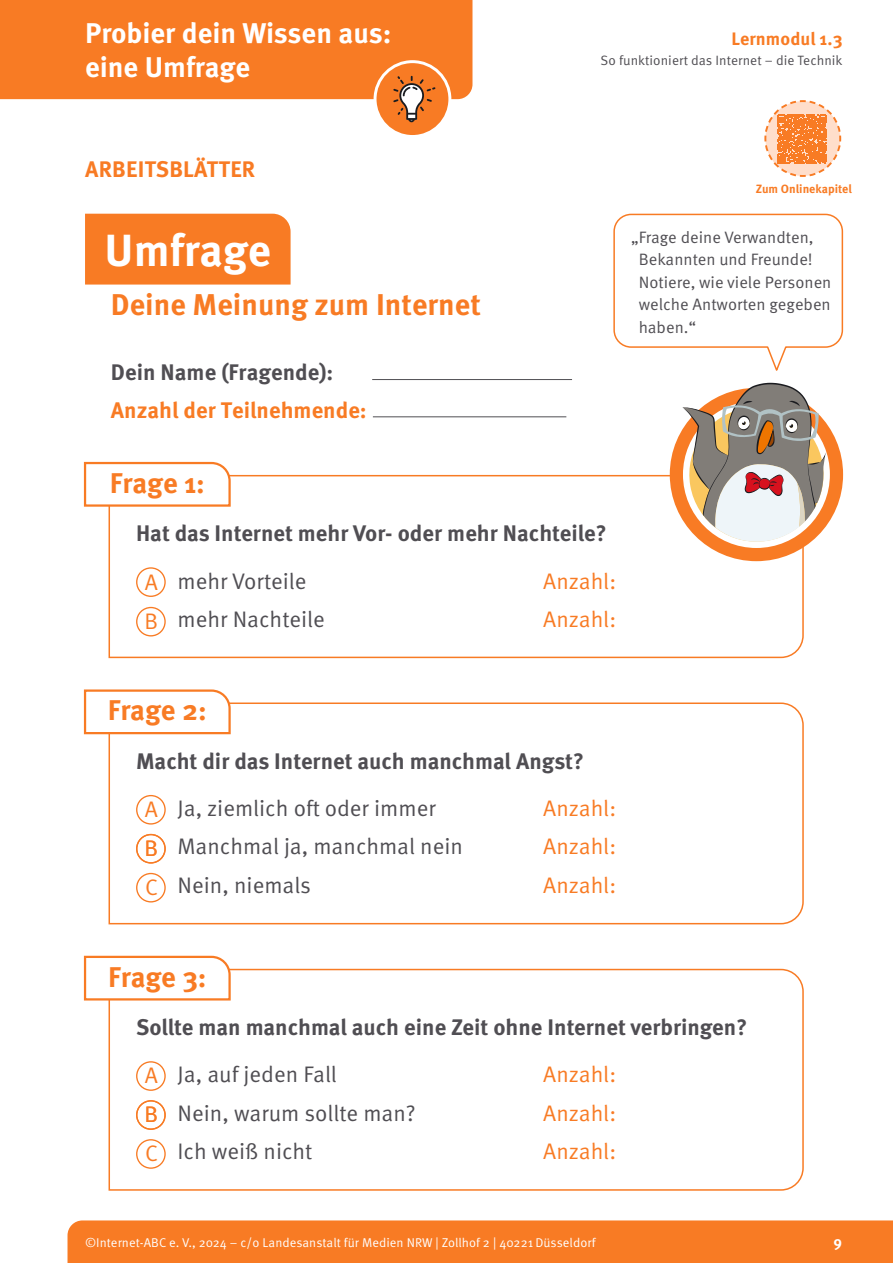
<style>
.page{position:relative;width:893px;height:1263px;background:#fff}
.page>*{position:absolute;margin:0;border:0;box-sizing:border-box;transform-origin:0 0}
.t1{font:700 45px "Meta Pro";letter-spacing:-.005em;color:#fff}
.t2{font:700 30px "Meta Pro";color:#f87b24}
.t3{font:700 28.5px/34.2px "Meta Pro";color:#fff}
.t4{font:700 28.5px "Meta Pro";letter-spacing:-.005em;color:#f87b24}
.t5{font:700 22.5px "Meta Pro";color:#504e53}
.t6{font:22.5px/38.2px "Meta Pro Norm";color:#504e53}
.t7{font:22.5px/38.2px "Meta Pro Norm";color:#f87b24;text-align:justify}
.t8{font:700 22.5px "Meta Pro";color:#f87b24}
.t9{font:700 18px "Meta Pro";letter-spacing:.005em;color:#f87b24}
.t10{font:16.5px/22.5px "Meta Pro Norm";color:#504e53}
.t11{font:700 15px "Meta Pro";color:#fff}
.t12{font:13.5px "Meta Pro Norm";letter-spacing:.005em;color:#504e53}
.t13{font:12.75px "Meta Pro Norm";letter-spacing:.005em;color:#fff}
.t14{font:700 12px "Meta Pro";color:#f87b24}
</style>
<div class="page">
<div style="left:0;top:0;width:472px;height:99px;background:#f87b24"></div>
<div style="left:68px;top:1220px;width:825px;height:43px;background:#f87b24"></div>
<hr style="left:372px;top:379px;width:200px;height:1px;background:#504e53">
<hr style="left:373px;top:416px;width:193px;height:1px;background:#504e53">
<div style="left:85px;top:214px;width:206px;height:71px;background:#f87b24"></div>
<svg style="left:108px;top:474px;width:696px;height:185px"></svg>
<svg style="left:83px;top:461px;width:149px;height:47px"></svg>
<div style="left:136px;top:567px;width:30px;height:30px;border:1px solid #f87b24;border-radius:50%"></div>
<div style="left:136px;top:607px;width:30px;height:29px;border:1px solid #f87b24;border-radius:50%"></div>
<svg style="left:108px;top:968px;width:696px;height:223px"></svg>
<svg style="left:83px;top:955px;width:149px;height:47px"></svg>
<div style="left:136px;top:1061px;width:30px;height:30px;border:1px solid #f87b24;border-radius:50%"></div>
<div style="left:136px;top:1100px;width:30px;height:30px;border:1px solid #f87b24;border-radius:50%"></div>
<div style="left:136px;top:1139px;width:30px;height:30px;border:1px solid #f87b24;border-radius:50%"></div>
<svg style="left:108px;top:702px;width:696px;height:223px"></svg>
<svg style="left:83px;top:689px;width:149px;height:46px"></svg>
<div style="left:136px;top:795px;width:30px;height:29px;border:1px solid #f87b24;border-radius:50%"></div>
<div style="left:136px;top:834px;width:30px;height:29px;border:1px solid #f87b24;border-radius:50%"></div>
<div style="left:136px;top:873px;width:30px;height:29px;border:1px solid #f87b24;border-radius:50%"></div>
<svg style="left:764px;top:100px;width:78px;height:77px"></svg>
<div style="left:670px;top:388px;width:173px;height:173px;background:#f87b24;border-radius:50%"></div>
<svg style="left:682px;top:383px;width:148px;height:164px"></svg>
<svg style="left:613px;top:213px;width:231px;height:158px"></svg>
<div style="left:375px;top:62px;width:75px;height:74px;background:#f87b24;border-radius:50%"></div>
<div style="left:374px;top:60px;width:77px;height:78px;border:3px solid #fff;border-radius:50%"></div>
<svg style="left:393px;top:76px;width:42px;height:46px"></svg>
<p class="t3" style="left:85px;top:14px;width:308px">Probier dein Wissen aus: eine Umfrage</p>
<p class="t8" style="left:85px;top:151px;width:172px">ARBEITSBLÄTTER</p>
<h1 class="t1" style="left:105px;top:215px;width:168px">Umfrage</h1>
<h2 class="t2" style="left:111px;top:281px;width:371px">Deine Meinung zum Internet</h2>
<p class="t5" style="left:111px;top:355px;width:224px">Dein Name (Fragende):</p>
<p class="t8" style="left:111px;top:392px;width:257px">Anzahl der Teilnehmende:</p>
<p class="t4" style="left:110px;top:461px;width:96px">Frage 1:</p>
<p class="t9" style="left:731px;top:24px;width:113px">Lernmodul 1.3</p>
<p class="t12" style="left:601px;top:50px;width:243px">So funktioniert das Internet – die Technik</p>
<p class="t14" style="left:756px;top:180px;width:98px">Zum Onlinekapitel</p>
<p class="t10" style="left:639px;top:225px;width:194px;text-indent:-8px">„Frage deine Verwandten,<br>Bekannten und Freunde!<br>Notiere, wie viele Personen welche Antworten gegeben haben.“</p>
<p class="t5" style="left:136px;top:516px;width:472px">Hat das Internet mehr Vor- oder mehr Nachteile?</p>
<p class="t6" style="left:178px;top:560px;width:149px">mehr Vorteile mehr Nachteile</p>
<p class="t7" style="left:145px;top:560px;width:15px;line-height:39.6px">A<br>B</p>
<p class="t7" style="left:543px;top:560px;width:74px">Anzahl:<br>Anzahl:</p>
<p class="t4" style="left:108px;top:688px;width:101px">Frage 2:</p>
<p class="t5" style="left:136px;top:743px;width:449px">Macht dir das Internet auch manchmal Angst?</p>
<p class="t6" style="left:178px;top:788px;width:287px">Ja, ziemlich oft oder immer<br>Manchmal ja, manchmal nein<br>Nein, niemals</p>
<p class="t7" style="left:543px;top:788px;width:74px">Anzahl:<br>Anzahl:<br>Anzahl:</p>
<p class="t7" style="left:145px;top:788px;width:15px;line-height:39px">A B C</p>
<p class="t4" style="left:108px;top:954px;width:100px">Frage 3:</p>
<p class="t5" style="left:136px;top:1010px;width:613px">Sollte man manchmal auch eine Zeit ohne Internet verbringen?</p>
<p class="t6" style="left:178px;top:1054px;width:240px">Ja, auf jeden Fall<br>Nein, warum sollte man?<br>Ich weiß nicht</p>
<p class="t7" style="left:543px;top:1054px;width:74px">Anzahl:<br>Anzahl:<br>Anzahl:</p>
<p class="t7" style="left:145px;top:1055px;width:15px;line-height:39px">A B C</p>
<p class="t13" style="left:85px;top:1232px;width:512px">©Internet-ABC e. V., 2024 – c/o Landesanstalt für Medien NRW | Zollhof 2 | 40221 Düsseldorf</p>
<p class="t11" style="left:833px;top:1230px;width:10px">9</p>
</div>
